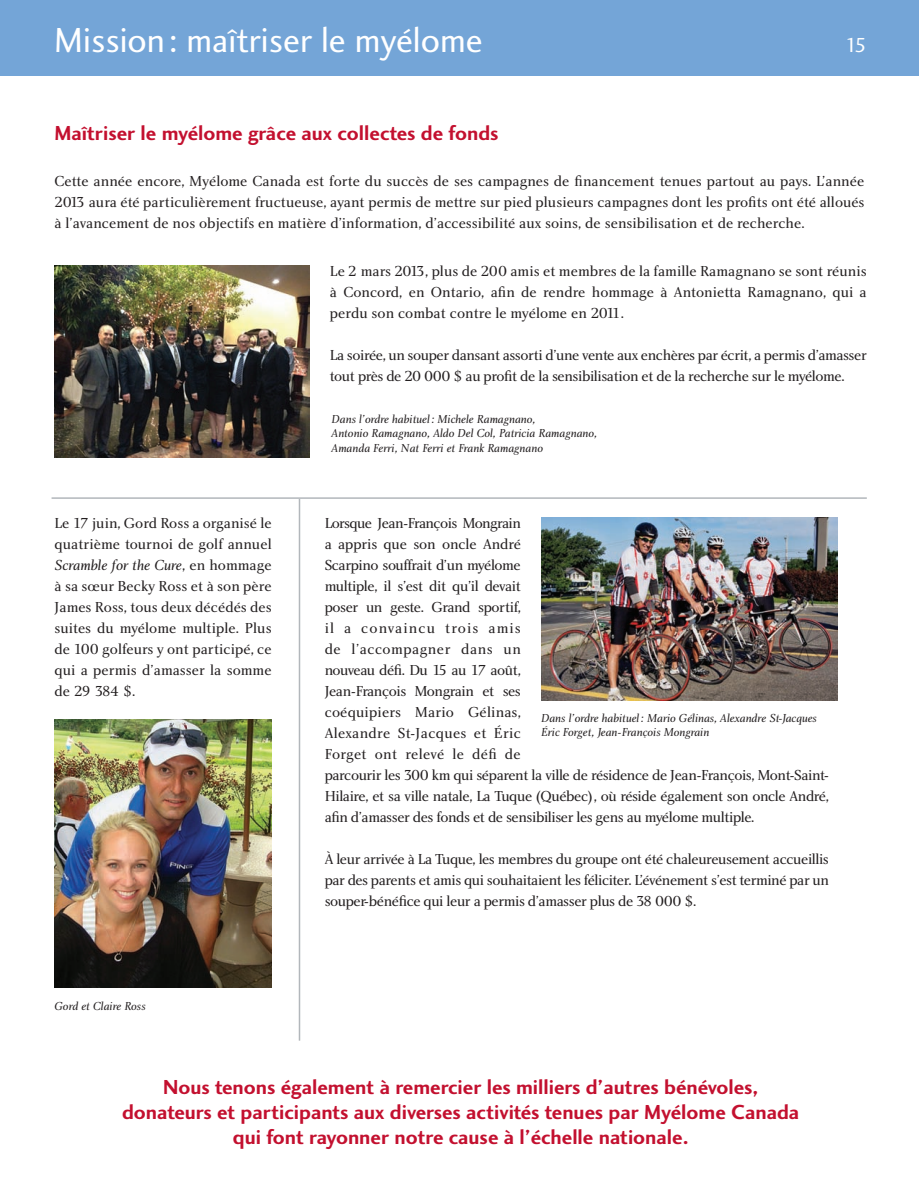
<style>
.page{position:relative;width:919px;height:1189px;background:#fff}
.page>*{position:absolute;margin:0;border:0;box-sizing:border-box;transform-origin:0 0}
.t1{font:36px "Charlotte Sans Book Plain";color:#fff}
.t2{font:21px/25.2px "Charlotte Sans Bold Plain";color:#c3102f;text-align:center}
.t3{font:21px "Charlotte Sans Book Plain";color:#fff}
.t4{font:15px/21px "Charlotte Book Plain";letter-spacing:-.03em;color:#231f20;text-align:justify}
.t5{font:15px/21px "Charlotte Book Plain";color:#231f20}
.t6{font:15px "Charlotte Book Italic Plain";color:#231f20}
.t7{font:12px/14.4px "Charlotte Book Italic Plain";color:#231f20}
.s1{font-family:"Charlotte Book Plain"}
</style>
<div class="page">
<hr style="left:52px;top:497px;width:815px;height:2px;background:#b2b7bb">
<hr style="left:299px;top:499px;width:1px;height:541px;background:#b2b7bb">
<div style="left:0;top:0;width:919px;height:76px;background:#74a5d7"></div>
<img style="left:55px;top:266px;width:255px;height:191px">
<img style="left:55px;top:719px;width:217px;height:268px">
<img style="left:541px;top:517px;width:297px;height:183px">
<h1 class="t1" style="left:55px;top:19px;width:430px">Mission: maîtriser le myélome</h1>
<h2 class="t3" style="left:845px;top:32px;width:23px">15</h2>
<h2 class="t2" style="left:55px;top:120px;width:446px">Maîtriser le myélome grâce aux collectes de fonds</h2>
<p class="t4" style="left:55px;top:170px;width:812px">Cette année encore, Myélome Canada est forte du succès de ses campagnes de financement tenues partout au pays. L’année 2013 aura été particulièrement fructueuse, ayant permis de mettre sur pied plusieurs campagnes dont les profits ont été alloués à l’avancement de nos objectifs en matière d’information, d’accessibilité aux soins, de sensibilisation et de recherche.</p>
<p class="t4" style="left:330px;top:260px;width:538px">Le 2 mars 2013, plus de 200 amis et membres de la famille Ramagnano se sont réunis à Concord, en Ontario, afin de rendre hommage à Antonietta Ramagnano, qui a perdu son combat contre le myélome en 2011.</p>
<p class="t4" style="left:330px;top:344px;width:538px">La soirée, un souper dansant assorti d’une vente aux enchères par écrit, a permis d’amasser tout près de 20 000 $ au profit de la sensibilisation et de la recherche sur le myélome.</p>
<p class="t5" style="left:55px;top:512px;width:219px">Le 17 juin, Gord Ross a organisé le quatrième tournoi de golf annuel</p>
<p class="t6" style="left:55px;top:556px;width:219px">Scramble for the Cure<span class="s1">, en hommage</span></p>
<p class="t4" style="left:55px;top:575px;width:219px">à sa sœur Becky Ross et à son père James Ross, tous deux décédés des suites du myélome multiple. Plus de 100 golfeurs y ont participé, ce qui a permis d’amasser la somme de 29 384 $.</p>
<p class="t7" style="left:55px;top:998px;width:93px">Gord et Claire Ross</p>
<p class="t7" style="left:332px;top:411px;width:267px">Dans l’ordre habituel: Michele Ramagnano,<br>Antonio Ramagnano, Aldo Del Col, Patricia Ramagnano,<br>Amanda Ferri, Nat Ferri et Frank Ramagnano</p>
<p class="t4" style="left:325px;top:512px;width:506px;text-align:left">Lorsque Jean-François Mongrain<br>a appris que son oncle André<br>Scarpino souffrait d’un myélome<br>multiple, il s’est dit qu’il devait<br>poser un geste. Grand sportif,<br>il a convaincu trois amis<br>de l’accompagner dans un<br>nouveau défi. Du 15 au 17 août,<br>Jean-François Mongrain et ses<br>coéquipiers Mario Gélinas,<br>Alexandre St-Jacques et Éric<br>Forget ont relevé le défi de<br>parcourir les 300 km qui séparent la ville de résidence de Jean-François, Mont-Saint-Hilaire, et sa ville natale, La Tuque (Québec), où réside également son oncle André, afin d’amasser des fonds et de sensibiliser les gens au myélome multiple.</p>
<p class="t4" style="left:325px;top:848px;width:506px">À leur arrivée à La Tuque, les membres du groupe ont été chaleureusement accueillis par des parents et amis qui souhaitaient les féliciter. L’événement s’est terminé par un souper-bénéfice qui leur a permis d’amasser plus de 38 000 $.</p>
<p class="t7" style="left:541px;top:710px;width:277px">Dans l’ordre habituel: Mario Gélinas, Alexandre St-Jacques<br>Éric Forget, Jean-François Mongrain</p>
<h2 class="t2" style="left:122px;top:1074px;width:679px">Nous tenons également à remercier les milliers d’autres bénévoles, donateurs et participants aux diverses activités tenues par Myélome Canada qui font rayonner notre cause à l’échelle nationale.</h2>
</div>
